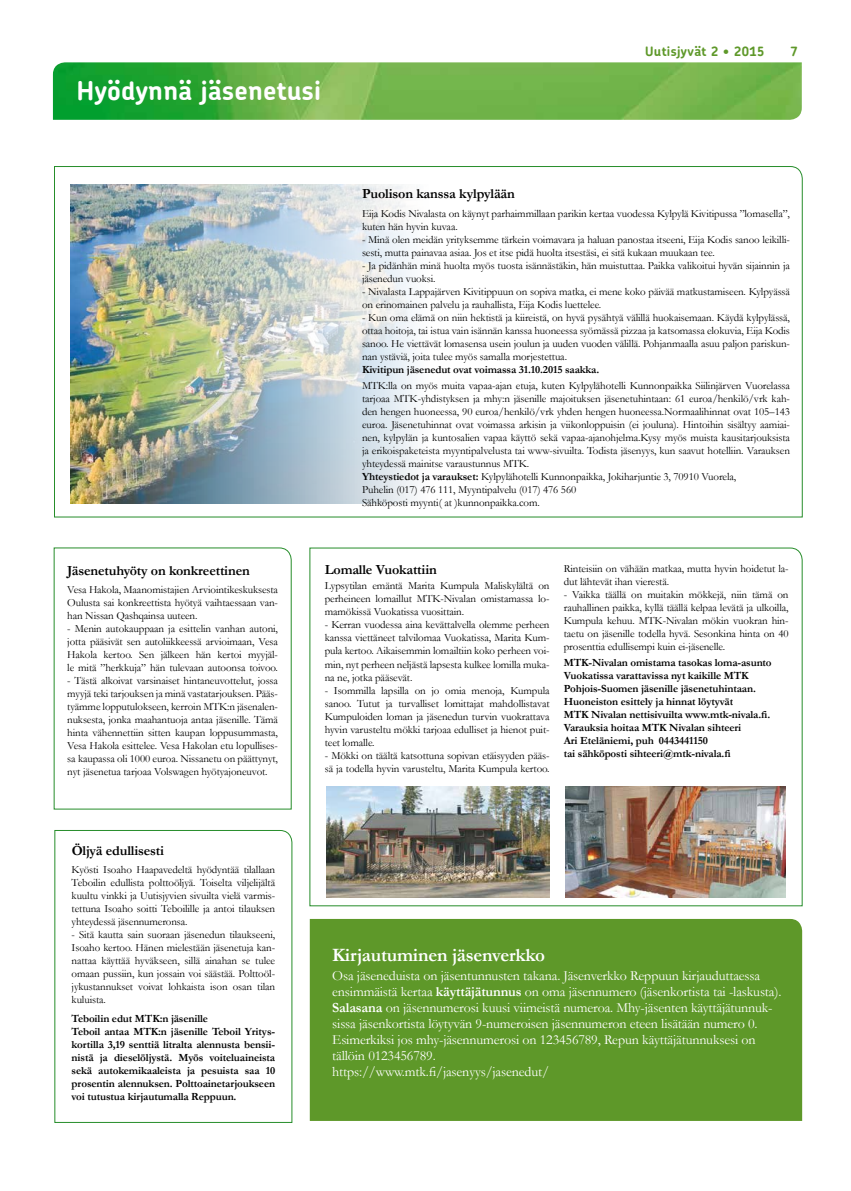
<style>
.page{position:relative;width:851px;height:1191px;background:#fff}
.page>*{position:absolute;margin:0;border:0;box-sizing:border-box;transform-origin:0 0}
.t1{font:700 26px "Chevin";letter-spacing:.01em;color:#fff}
.t2{font:700 19px "Garamond";letter-spacing:-.01em;color:#fff}
.t3{font:14px/16px "Garamond";letter-spacing:-.01em;color:#fff}
.t4{font:700 14px "Garamond";letter-spacing:-.01em;color:#000}
.t5{font:700 13px "Chevin";letter-spacing:.025em;color:#5e9829}
.t6{font:11px/13px "Garamond";letter-spacing:-.01em;color:#000;text-align:justify}
.t7{font:700 11px/13px "Garamond";letter-spacing:-.01em;color:#000}
.s1{font-weight:700}
</style>
<div class="page">
<img style="left:53px;top:62px;width:748px;height:58px">
<div style="left:310px;top:919px;width:492px;height:202px;background:#5e9829"></div>
<svg style="left:309px;top:547px;width:494px;height:359px"></svg>
<svg style="left:54px;top:830px;width:239px;height:293px"></svg>
<svg style="left:53px;top:547px;width:239px;height:263px"></svg>
<img style="left:54px;top:166px;width:749px;height:352px">
<img style="left:326px;top:786px;width:223px;height:111px">
<img style="left:566px;top:786px;width:219px;height:111px">
<h1 class="t1" style="left:77px;top:74px;width:246px">Hyödynnä jäsenetusi</h1>
<p class="t5" style="left:645px;top:43px;width:121px">Uutisjyvät 2 • 2015</p>
<p class="t5" style="left:790px;top:43px;width:9px">7</p>
<p class="t4" style="left:362px;top:184px;width:154px">Puolison kanssa kylpylään</p>
<p class="t6" style="left:362px;top:207px;width:429px">Eija Kodis Nivalasta on käynyt parhaimmillaan parikin kertaa vuodessa Kylpylä Kivitipussa ”lomasella”, kuten hän hyvin kuvaa.</p>
<p class="t6" style="left:362px;top:233px;width:429px">- Minä olen meidän yrityksemme tärkein voimavara ja haluan panostaa itseeni, Eija Kodis sanoo leikilli&shy;sesti, mutta painavaa asiaa. Jos et itse pidä huolta itsestäsi, ei sitä kukaan muukaan tee.</p>
<p class="t6" style="left:362px;top:259px;width:429px">- Ja pidänhän minä huolta myös tuosta isännästäkin, hän muistuttaa. Paikka valikoitui hyvän sijainnin ja jäsenedun vuoksi.</p>
<p class="t6" style="left:362px;top:285px;width:429px">- Nivalasta Lappajärven Kivitippuun on sopiva matka, ei mene koko päivää matkustamiseen. Kylpyässä on erinomainen palvelu ja rauhallista, Eija Kodis luettelee.</p>
<p class="t6" style="left:362px;top:311px;width:429px">- Kun oma elämä on niin hektistä ja kiireistä, on hyvä pysähtyä välillä huokaisemaan. Käydä kylpylässä, ottaa hoitoja, tai istua vain isännän kanssa huoneessa syömässä pizzaa ja katsomassa elokuvia, Eija Kodis sanoo. He viettävät lomasensa usein joulun ja uuden vuoden välillä. Pohjanmaalla asuu paljon pariskun&shy;nan ystäviä, joita tulee myös samalla morjestettua.</p>
<p class="t7" style="left:362px;top:363px;width:239px">Kivitipun jäsenedut ovat voimassa 31.10.2015 saakka.</p>
<p class="t6" style="left:362px;top:378px;width:429px;text-align:left">MTK:lla on myös muita vapaa-ajan etuja, kuten Kylpylähotelli Kunnonpaikka Siilinjärven Vuorelassa tarjoaa MTK-yhdistyksen ja mhy:n jäsenille majoituksen jäsenetuhintaan: 61 euroa/henkilö/vrk kah&shy;den hengen huoneessa, 90 euroa/henkilö/vrk yhden hengen huoneessa.Normaalihinnat ovat 105–143 euroa. Jäsenetuhinnat ovat voimassa arkisin ja viikonloppuisin (ei jouluna). Hintoihin sisältyy aamiai&shy;nen, kylpylän ja kuntosalien vapaa käyttö sekä vapaa-ajanohjelma.Kysy myös muista kausitarjouksista ja erikoispaketeista myyntipalvelusta tai www-sivuilta. Todista jäsenyys, kun saavut hotelliin. Varauksen yhteydessä mainitse varaustunnus MTK.<br><span class="s1">Yhteystiedot ja varaukset:</span> Kylpylähotelli Kunnonpaikka, Jokiharjuntie 3, 70910 Vuorela,<br>Puhelin (017) 476 111, Myyntipalvelu (017) 476 560<br>Sähköposti myynti( at )kunnonpaikka.com.</p>
<p class="t4" style="left:67px;top:561px;width:184px">Jäsenetuhyöty on konkreettinen</p>
<p class="t6" style="left:67px;top:583px;width:212px">Vesa Hakola, Maanomistajien Arviointikeskuksesta Oulusta sai konkreettista hyötyä vaihtaessaan van&shy;han Nissan Qashqainsa uuteen.</p>
<p class="t6" style="left:67px;top:622px;width:212px">- Menin autokauppaan ja esittelin vanhan autoni, jotta pääsivät sen autoliikkeessä arvioimaan, Vesa Hakola kertoo. Sen jälkeen hän kertoi myyjäl&shy;le mitä ”herkkuja” hän tulevaan autoonsa toivoo.</p>
<p class="t6" style="left:67px;top:674px;width:212px">- Tästä alkoivat varsinaiset hintaneuvottelut, jossa myyjä teki tarjouksen ja minä vastatarjouksen. Pääs&shy;tyämme lopputulokseen, kerroin MTK:n jäsenalen&shy;nuksesta, jonka maahantuoja antaa jäsenille. Tämä hinta vähennettiin sitten kaupan loppusummasta, Vesa Hakola esittelee. Vesa Hakolan etu lopullises&shy;sa kaupassa oli 1000 euroa. Nissanetu on päättynyt, nyt jäsenetua tarjoaa Volswagen hyötyajoneuvot.</p>
<p class="t4" style="left:72px;top:840px;width:94px">Öljyä edullisesti</p>
<p class="t6" style="left:72px;top:863px;width:205px">Kyösti Isoaho Haapavedeltä hyödyntää tilallaan Teboilin edullista polttoöljyä. Toiselta viljelijältä kuultu vinkki ja Uutisjyvien sivuilta vielä varmis&shy;tettuna Isoaho soitti Teboilille ja antoi tilauksen yhteydessä jäsennumeronsa.</p>
<p class="t6" style="left:72px;top:928px;width:205px">- Sitä kautta sain suoraan jäsenedun tilaukseeni, Isoaho kertoo. Hänen mielestään jäsenetuja kan&shy;nattaa käyttää hyväkseen, sillä ainahan se tulee omaan pussiin, kun jossain voi säästää. Polttoöl&shy;jykustannukset voivat lohkaista ison osan tilan kuluista.</p>
<p class="t7" style="left:72px;top:1012px;width:205px">Teboilin edut MTK:n jäsenille<br>Teboil antaa MTK:n jäsenille Teboil Yritys&shy;kortilla 3,19 senttiä litralta alennusta bensii&shy;nistä ja dieselöljystä. Myös voiteluaineista sekä autokemikaaleista ja pesuista saa 10 prosentin alennuksen. Polttoainetarjoukseen voi tutustua kirjautumalla Reppuun.</p>
<p class="t4" style="left:325px;top:559px;width:113px">Lomalle Vuokattiin</p>
<p class="t6" style="left:325px;top:579px;width:226px">Lypsytilan emäntä Marita Kumpula Maliskylältä on perheineen lomaillut MTK-Nivalan omistamassa lo&shy;mamökissä Vuokatissa vuosittain.</p>
<p class="t6" style="left:325px;top:618px;width:226px">- Kerran vuodessa aina kevättalvella olemme perheen kanssa viettäneet talvilomaa Vuokatissa, Marita Kum&shy;pula kertoo. Aikaisemmin lomailtiin koko perheen voi&shy;min, nyt perheen neljästä lapsesta kulkee lomilla muka&shy;na ne, jotka pääsevät.</p>
<p class="t6" style="left:325px;top:683px;width:226px">- Isommilla lapsilla on jo omia menoja, Kumpula sanoo. Tutut ja turvalliset lomittajat mahdollistavat Kumpuloiden loman ja jäsenedun turvin vuokrattava hyvin varusteltu mökki tarjoaa edulliset ja hienot puit&shy;teet lomalle.</p>
<p class="t6" style="left:325px;top:748px;width:226px">- Mökki on täältä katsottuna sopivan etäisyyden pääs&shy;sä ja todella hyvin varusteltu, Marita Kumpula kertoo.</p>
<p class="t6" style="left:563px;top:561px;width:226px">Rinteisiin on vähään matkaa, mutta hyvin hoidetut la&shy;dut lähtevät ihan vierestä.</p>
<p class="t6" style="left:563px;top:587px;width:226px">- Vaikka täällä on muitakin mökkejä, niin tämä on rauhallinen paikka, kyllä täällä kelpaa levätä ja ulkoilla, Kumpula kehuu. MTK-Nivalan mökin vuokran hin&shy;taetu on jäsenille todella hyvä. Sesonkina hinta on 40 prosenttia edullisempi kuin ei-jäsenelle.</p>
<p class="t7" style="left:563px;top:655px;width:209px">MTK-Nivalan omistama tasokas loma-asunto Vuokatissa varattavissa nyt kaikille MTK Pohjois-Suomen jäsenille jäsenetuhintaan.<br>Huoneiston esittely ja hinnat löytyvät<br>MTK Nivalan nettisivuilta www.mtk-nivala.fi.<br>Varauksia hoitaa MTK Nivalan sihteeri<br>Ari Eteläniemi, puh 0443441150<br>tai sähköposti sihteeri@mtk-nivala.fi</p>
<h2 class="t2" style="left:332px;top:941px;width:214px">Kirjautuminen jäsenverkko</h2>
<p class="t3" style="left:332px;top:966px;width:450px">Osa jäseneduista on jäsentunnusten takana. Jäsenverkko Reppuun kirjauduttaessa ensimmäistä kertaa <span class="s1">käyttäjätunnus</span> on oma jäsennumero (jäsenkortista tai -laskusta).<br><span class="s1">Salasana</span> on jäsennumerosi kuusi viimeistä numeroa. Mhy-jäsenten käyttäjätunnuk&shy;sissa jäsenkortista löytyvän 9-numeroisen jäsennumeron eteen lisätään numero 0.<br>Esimerkiksi jos mhy-jäsennumerosi on 123456789, Repun käyttäjätunnuksesi on tällöin 0123456789.<br>https://www.mtk.fi/jasenyys/jasenedut/</p>
</div>
